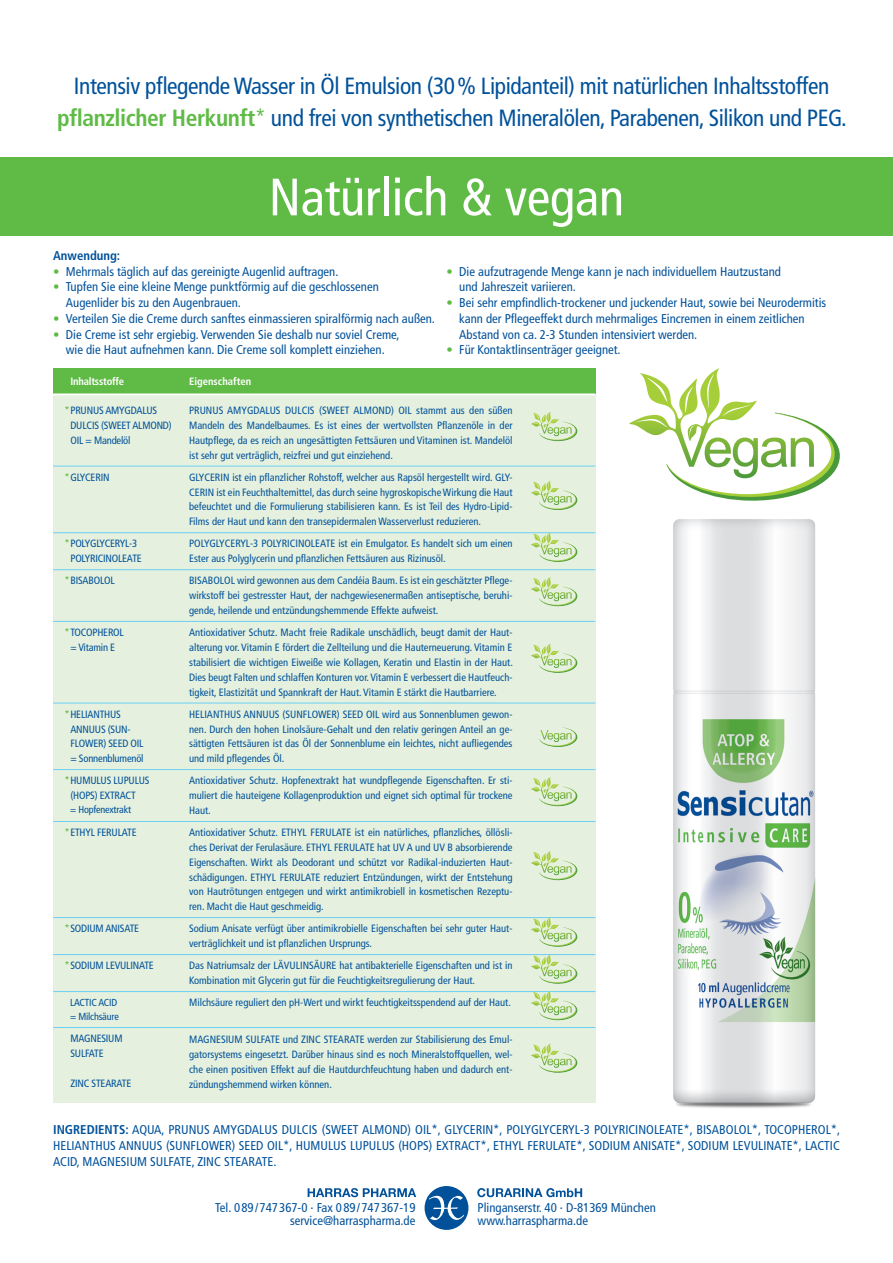
<style>
.page{position:relative;width:893px;height:1263px;background:#fff}
.page>*{position:absolute;margin:0;border:0;box-sizing:border-box;transform-origin:0 0}
.t1{font:condensed 52.5px "Frutiger";letter-spacing:-.005em;color:#fff}
.t2{font:condensed 23.4px/31.5px "Frutiger";letter-spacing:-.02em;color:#01519a;text-align:center}
.t3{font:condensed 12.75px/15.8px "Frutiger";color:#01519a}
.t4{font:700 condensed 12.75px "Frutiger";color:#01519a}
.t5{font:condensed 10.5px/14.9px "Frutiger";color:#01519a;text-align:justify}
.t6{font:condensed 10.5px/14.9px "Frutiger";letter-spacing:-.02em;color:#01519a}
.t7{font:700 condensed 10.5px "Frutiger";letter-spacing:-.01em;color:#fff}
.t8{font:condensed 10.2px/14.2px "Frutiger";letter-spacing:-.02em;color:#01519a}
.s1{font-weight:700;color:#60bb46}
.s2{font-weight:300;color:#60bb46}
.s3{color:#60bb46}
.s4{font-weight:700}
</style>
<div class="page">
<div style="left:0;top:158px;width:893px;height:78px;background:#60bb46"></div>
<div style="left:425px;top:1186px;width:43px;height:44px;background:#01519a;border-radius:50%"></div>
<svg style="left:477px;top:1188px;width:105px;height:9px"></svg>
<svg style="left:308px;top:1188px;width:108px;height:9px"></svg>
<svg style="left:429px;top:1196px;width:35px;height:24px"></svg>
<svg style="left:629px;top:368px;width:211px;height:133px"></svg>
<img style="left:673px;top:519px;width:143px;height:589px">
<div style="left:53px;top:371px;width:542px;height:732px;background:#e5f1de"></div>
<div style="left:53px;top:368px;width:542px;height:26px;background:#60bb46"></div>
<hr style="left:53px;top:393px;width:542px;height:2px;background:#fff">
<hr style="left:53px;top:466px;width:542px;height:1px;background:#6bcff6">
<hr style="left:53px;top:532px;width:542px;height:1px;background:#6bcff6">
<hr style="left:53px;top:569px;width:542px;height:1px;background:#6bcff6">
<hr style="left:53px;top:621px;width:542px;height:1px;background:#6bcff6">
<hr style="left:53px;top:703px;width:542px;height:1px;background:#6bcff6">
<hr style="left:53px;top:917px;width:542px;height:1px;background:#6bcff6">
<hr style="left:53px;top:769px;width:542px;height:1px;background:#6bcff6">
<hr style="left:53px;top:954px;width:542px;height:1px;background:#6bcff6">
<hr style="left:53px;top:991px;width:542px;height:1px;background:#6bcff6">
<svg style="left:531px;top:577px;width:46px;height:29px"></svg>
<svg style="left:531px;top:533px;width:46px;height:29px"></svg>
<svg style="left:531px;top:481px;width:46px;height:29px"></svg>
<svg style="left:531px;top:412px;width:46px;height:29px"></svg>
<svg style="left:531px;top:777px;width:46px;height:29px"></svg>
<svg style="left:531px;top:851px;width:46px;height:29px"></svg>
<svg style="left:531px;top:917px;width:46px;height:30px"></svg>
<svg style="left:531px;top:954px;width:46px;height:30px"></svg>
<svg style="left:531px;top:1043px;width:46px;height:30px"></svg>
<svg style="left:539px;top:727px;width:38px;height:20px"></svg>
<hr style="left:53px;top:821px;width:542px;height:1px;background:#6bcff6">
<hr style="left:53px;top:1027px;width:542px;height:1px;background:#6bcff6">
<svg style="left:531px;top:644px;width:46px;height:29px"></svg>
<svg style="left:531px;top:991px;width:46px;height:29px"></svg>
<h2 class="t2" style="left:57px;top:71px;width:791px">Intensiv pflegende Wasser in Öl Emulsion (30% Lipidanteil) mit natürlichen Inhaltsstoffen <span class="s1">pflanzlicher Herkunft</span><span class="s2">*</span> und frei von synthetischen Mineralölen, Parabenen, Silikon und PEG.</h2>
<h1 class="t1" style="left:269px;top:167px;width:357px">Natürlich &amp; vegan</h1>
<p class="t4" style="left:53px;top:248px;width:69px">Anwendung:</p>
<p class="t3" style="left:53px;top:263px;width:287px"><span class="s3">•</span> Mehrmals täglich auf das gereinigte Augenlid auftragen.</p>
<p class="t3" style="left:66px;top:279px;width:314px;text-indent:-13px"><span class="s3">•</span> Tupfen Sie eine kleine Menge punktförmig auf die geschlossenen<br>Augenlider bis zu den Augenbrauen.</p>
<p class="t3" style="left:53px;top:311px;width:383px"><span class="s3">•</span> Verteilen Sie die Creme durch sanftes einmassieren spiralförmig nach außen.</p>
<p class="t3" style="left:53px;top:326px;width:348px;text-align:center"><span class="s3">•</span> Die Creme ist sehr ergiebig. Verwenden Sie deshalb nur soviel Creme, wie die Haut aufnehmen kann. Die Creme soll komplett einziehen.</p>
<p class="t3" style="left:459px;top:263px;width:323px;text-indent:-13px"><span class="s3">•</span> Die aufzutragende Menge kann je nach individuellem Hautzustand und Jahreszeit variieren.</p>
<p class="t3" style="left:459px;top:295px;width:368px;text-indent:-13px"><span class="s3">•</span> Bei sehr empfindlich-trockener und juckender Haut, sowie bei Neurodermitis kann der Pflegeeffekt durch mehrmaliges Eincremen in einem zeitlichen<br>Abstand von ca. 2-3 Stunden intensiviert werden.</p>
<p class="t3" style="left:446px;top:342px;width:176px"><span class="s3">•</span> Für Kontaktlinsenträger geeignet.</p>
<p class="t7" style="left:70px;top:375px;width:55px">Inhaltsstoffe</p>
<p class="t6" style="left:70px;top:403px;width:103px;text-indent:-6px"><span class="s3">*</span>PRUNUS AMYGDALUS<br>DULCIS (SWEET ALMOND)<br>OIL = Mandelöl</p>
<p class="t6" style="left:65px;top:470px;width:46px"><span class="s3">*</span>GLYCERIN</p>
<p class="t6" style="left:65px;top:536px;width:79px;text-align:center"><span class="s3">*</span>POLYGLYCERYL-3<br>POLYRICINOLEATE</p>
<p class="t6" style="left:65px;top:573px;width:52px"><span class="s3">*</span>BISABOLOL</p>
<p class="t6" style="left:65px;top:625px;width:61px;text-align:center"><span class="s3">*</span>TOCOPHEROL = Vitamin E</p>
<p class="t6" style="left:70px;top:707px;width:75px;text-indent:-6px"><span class="s3">*</span>HELIANTHUS<br>ANNUUS (SUN-<br>FLOWER) SEED OIL = Sonnenblumenöl</p>
<p class="t6" style="left:70px;top:773px;width:81px;text-indent:-6px"><span class="s3">*</span>HUMULUS LUPULUS (HOPS) EXTRACT</p>
<p class="t8" style="left:70px;top:803px;width:62px">= Hopfenextrakt</p>
<p class="t6" style="left:65px;top:825px;width:73px"><span class="s3">*</span>ETHYL FERULATE</p>
<p class="t6" style="left:65px;top:921px;width:76px"><span class="s3">*</span>SODIUM ANISATE</p>
<p class="t6" style="left:65px;top:958px;width:91px"><span class="s3">*</span>SODIUM LEVULINATE</p>
<p class="t8" style="left:70px;top:995px;width:50px">LACTIC ACID = Milchsäure</p>
<p class="t6" style="left:70px;top:1031px;width:54px">MAGNESIUM<br>SULFATE</p>
<p class="t6" style="left:70px;top:1076px;width:62px">ZINC STEARATE</p>
<p class="t7" style="left:189px;top:375px;width:64px">Eigenschaften</p>
<p class="t5" style="left:189px;top:403px;width:325px">PRUNUS AMYGDALUS DULCIS (SWEET ALMOND) OIL stammt aus den süßen Mandeln des Mandelbaumes. Es ist eines der wertvollsten Pflanzenöle in der Hautpflege, da es reich an ungesättigten Fettsäuren und Vitaminen ist. Mandelöl ist sehr gut verträglich, reizfrei und gut einziehend.</p>
<p class="t5" style="left:189px;top:470px;width:325px">GLYCERIN ist ein pflanzlicher Rohstoff, welcher aus Rapsöl hergestellt wird. GLY-CERIN ist ein Feuchthaltemittel, das durch seine hygroskopische Wirkung die Haut befeuchtet und die Formulierung stabilisieren kann. Es ist Teil des Hydro-Lipid-Films der Haut und kann den transepidermalen Wasserverlust reduzieren.</p>
<p class="t5" style="left:189px;top:536px;width:325px">POLYGLYCERYL-3 POLYRICINOLEATE ist ein Emulgator. Es handelt sich um einen<br>Ester aus Polyglycerin und pflanzlichen Fettsäuren aus Rizinusöl.</p>
<p class="t5" style="left:189px;top:573px;width:325px">BISABOLOL wird gewonnen aus dem Candéia Baum. Es ist ein geschätzter Pflege&shy;wirkstoff bei gestresster Haut, der nachgewiesenermaßen antiseptische, beruhi&shy;gende, heilende und entzündungshemmende Effekte aufweist.</p>
<p class="t5" style="left:189px;top:625px;width:325px">Antioxidativer Schutz. Macht freie Radikale unschädlich, beugt damit der Haut&shy;alterung vor. Vitamin E fördert die Zellteilung und die Hauterneuerung. Vitamin E stabilisiert die wichtigen Eiweiße wie Kollagen, Keratin und Elastin in der Haut.<br>Dies beugt Falten und schlaffen Konturen vor. Vitamin E verbessert die Hautfeuch&shy;tigkeit, Elastizität und Spannkraft der Haut. Vitamin E stärkt die Hautbarriere.</p>
<p class="t5" style="left:189px;top:707px;width:325px">HELIANTHUS ANNUUS (SUNFLOWER) SEED OIL wird aus Sonnenblumen gewon&shy;nen. Durch den hohen Linolsäure-Gehalt und den relativ geringen Anteil an ge&shy;sättigten Fettsäuren ist das Öl der Sonnenblume ein leichtes, nicht aufliegendes und mild pflegendes Öl.</p>
<p class="t5" style="left:189px;top:773px;width:325px">Antioxidativer Schutz. Hopfenextrakt hat wundpflegende Eigenschaften. Er sti&shy;muliert die hauteigene Kollagenproduktion und eignet sich optimal für trockene Haut.</p>
<p class="t5" style="left:189px;top:825px;width:325px">Antioxidativer Schutz. ETHYL FERULATE ist ein natürliches, pflanzliches, öllösli&shy;ches Derivat der Ferulasäure. ETHYL FERULATE hat UV A und UV B absorbierende Eigenschaften. Wirkt als Deodorant und schützt vor Radikal-induzierten Haut&shy;schädigungen. ETHYL FERULATE reduziert Entzündungen, wirkt der Entstehung von Hautrötungen entgegen und wirkt antimikrobiell in kosmetischen Rezeptu&shy;ren. Macht die Haut geschmeidig.</p>
<p class="t5" style="left:189px;top:921px;width:325px">Sodium Anisate verfügt über antimikrobielle Eigenschaften bei sehr guter Haut&shy;verträglichkeit und ist pflanzlichen Ursprungs.</p>
<p class="t5" style="left:189px;top:958px;width:325px">Das Natriumsalz der LÄVULINSÄURE hat antibakterielle Eigenschaften und ist in<br>Kombination mit Glycerin gut für die Feuchtigkeitsregulierung der Haut.</p>
<p class="t5" style="left:189px;top:995px;width:323px">Milchsäure reguliert den pH-Wert und wirkt feuchtigkeitsspendend auf der Haut.</p>
<p class="t5" style="left:189px;top:1032px;width:325px">MAGNESIUM SULFATE und ZINC STEARATE werden zur Stabilisierung des Emul&shy;gatorsystems eingesetzt. Darüber hinaus sind es noch Mineralstoffquellen, wel&shy;che einen positiven Effekt auf die Hautdurchfeuchtung haben und dadurch ent&shy;zündungshemmend wirken können.</p>
<p class="t3" style="left:53px;top:1122px;width:789px;text-align:justify"><span class="s4">INGREDIENTS:</span> AQUA, PRUNUS AMYGDALUS DULCIS (SWEET ALMOND) OIL*, GLYCERIN*, POLYGLYCERYL-3 POLYRICINOLEATE*, BISABOLOL*, TOCOPHEROL*, HELIANTHUS ANNUUS (SUNFLOWER) SEED OIL*, HUMULUS LUPULUS (HOPS) EXTRACT*, ETHYL FERULATE*, SODIUM ANISATE*, SODIUM LEVULINATE*, LACTIC ACID, MAGNESIUM SULFATE, ZINC STEARATE.</p>
<p class="t3" style="left:215px;top:1201px;width:202px;line-height:13.2px;text-align:right">Tel. 089/747367-0 · Fax 089/747367-19 service@harraspharma.de</p>
<p class="t3" style="left:478px;top:1201px;width:180px;line-height:13.2px">Plinganserstr. 40 · D-81369 München www.harraspharma.de</p>
</div>
